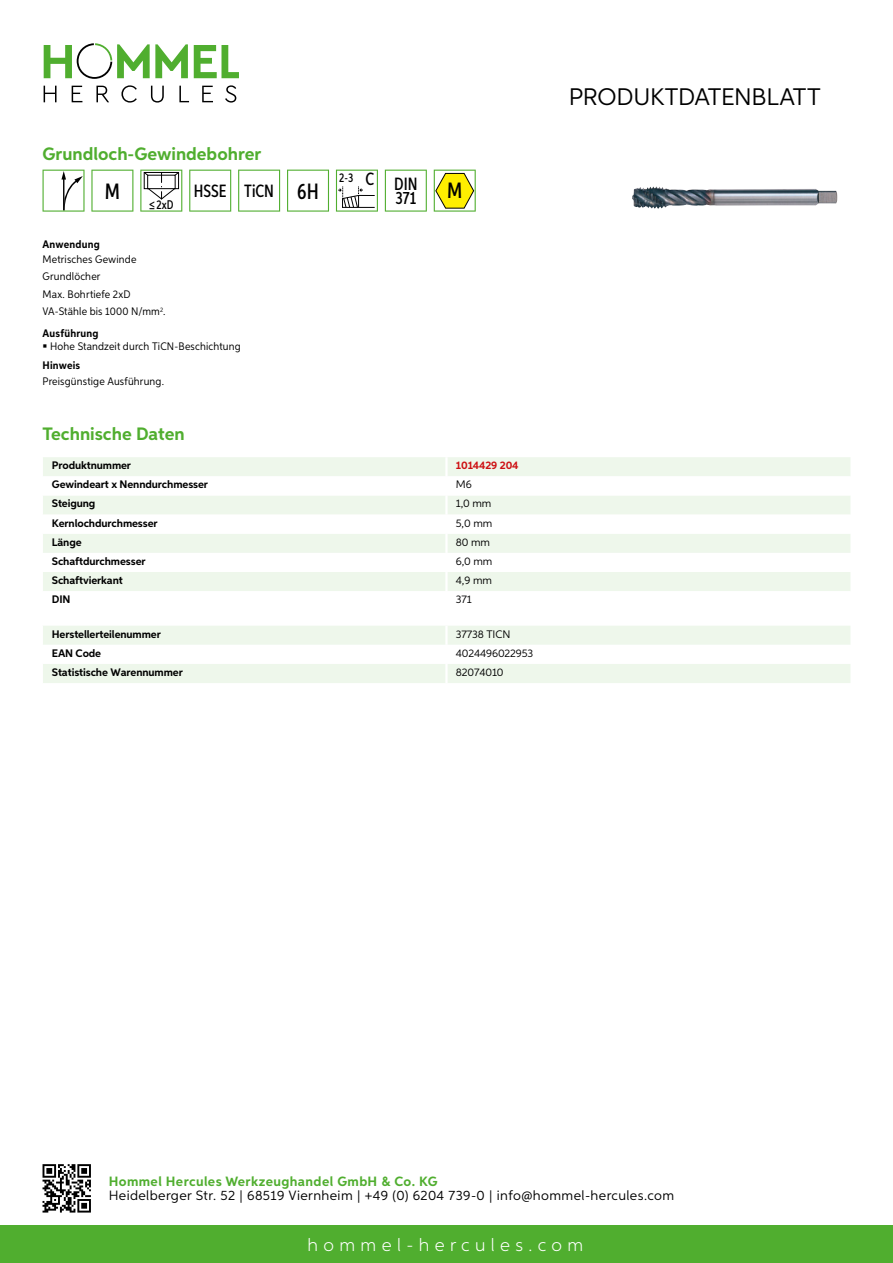
<style>
.page{position:relative;width:893px;height:1263px;background:#fff}
.page>*{position:absolute;margin:0;border:0;box-sizing:border-box;transform-origin:0 0}
.t1{font:24px "Aspira";letter-spacing:-.01em;color:#000}
.t2{font:500 22.2px "Aspira XX Nar";color:#000}
.t3{font:700 18px "Aspira";color:#50ae2f}
.t4{font:300 18px "Aspira";letter-spacing:.3em;color:#fff}
.t5{font:500 17.85px/14.9px "Aspira XX Nar";color:#000;text-align:right}
.t6{font:13.5px "Aspira";letter-spacing:.03em;color:#000}
.t7{font:700 13.5px "Aspira";letter-spacing:.03em;color:#50ae2f}
.t8{font:500 12.6px "Aspira XX Nar";color:#000}
.t9{font:700 10.95px "Aspira";letter-spacing:-.01em;color:#000}
.t10{font:10.95px/17.5px "Aspira Nar";letter-spacing:.015em;color:#000}
.t11{font:10.95px "Aspira";letter-spacing:-.01em;color:#000}
.t12{font:700 10.95px "Aspira Nar";letter-spacing:.02em;color:#000}
.t13{font:700 10.95px "Aspira";letter-spacing:-.01em;color:#cd1013}
.s1{font-size:22.2px}
</style>
<div class="page">
<div style="left:0;top:1226px;width:893px;height:37px;background:#50ae2f"></div>
<svg style="left:43px;top:1164px;width:48px;height:48px"></svg>
<svg style="left:194px;top:45px;width:45px;height:33px"></svg>
<svg style="left:44px;top:43px;width:144px;height:36px"></svg>
<svg style="left:44px;top:86px;width:13px;height:16px"></svg>
<svg style="left:72px;top:86px;width:10px;height:16px"></svg>
<svg style="left:96px;top:86px;width:13px;height:16px"></svg>
<svg style="left:121px;top:85px;width:16px;height:18px"></svg>
<svg style="left:151px;top:86px;width:13px;height:17px"></svg>
<svg style="left:179px;top:86px;width:10px;height:16px"></svg>
<svg style="left:202px;top:86px;width:11px;height:16px"></svg>
<svg style="left:225px;top:85px;width:11px;height:18px"></svg>
<div style="left:43px;top:457px;width:807px;height:19px;background:#eef7eb"></div>
<svg style="left:43px;top:496px;width:807px;height:95px;fill:#eef7eb"></svg>
<hr style="left:445px;top:457px;width:3px;height:19px;background:#fff">
<hr style="left:445px;top:495px;width:3px;height:20px;background:#fff">
<hr style="left:445px;top:515px;width:3px;height:19px;background:#fff">
<hr style="left:445px;top:534px;width:3px;height:19px;background:#fff">
<hr style="left:445px;top:553px;width:3px;height:19px;background:#fff">
<hr style="left:445px;top:572px;width:3px;height:19px;background:#fff">
<svg style="left:43px;top:626px;width:807px;height:57px"></svg>
<hr style="left:445px;top:664px;width:3px;height:19px;background:#fff">
<svg style="left:43px;top:170px;width:42px;height:42px"></svg>
<svg style="left:91px;top:170px;width:42px;height:42px"></svg>
<svg style="left:140px;top:170px;width:42px;height:42px"></svg>
<svg style="left:189px;top:170px;width:42px;height:42px"></svg>
<svg style="left:238px;top:170px;width:42px;height:42px"></svg>
<svg style="left:287px;top:170px;width:42px;height:42px"></svg>
<svg style="left:336px;top:170px;width:42px;height:42px"></svg>
<svg style="left:385px;top:170px;width:42px;height:42px"></svg>
<svg style="left:434px;top:170px;width:42px;height:42px"></svg>
<img style="left:632px;top:186px;width:206px;height:23px">
<h3 class="t3" style="left:43px;top:142px;width:220px">Grundloch-Gewindebohrer</h3>
<h2 class="t2" style="left:105px;top:178px;width:17px">M</h2>
<p class="t8" style="left:149px;top:197px;width:26px">≤2xD</p>
<h3 class="t5" style="left:194px;top:183px;width:126px">HSSE TiCN <span class="s1">6H</span></h3>
<h3 class="t5" style="left:339px;top:176px;width:80px"><sup>2-3</sup> C DIN<br>371</h3>
<h2 class="t2" style="left:447px;top:177px;width:17px">M</h2>
<p class="t12" style="left:43px;top:237px;width:59px">Anwendung</p>
<p class="t10" style="left:43px;top:250px;width:125px">Metrisches Gewinde<br>Grundlöcher<br>Max. Bohrtiefe 2xD<br>VA-Stähle bis 1000 N/mm<sup>2</sup>.</p>
<p class="t12" style="left:43px;top:327px;width:58px">Ausführung</p>
<p class="t10" style="left:50px;top:337px;width:192px">Hohe Standzeit durch TiCN-Beschichtung</p>
<p class="t12" style="left:43px;top:359px;width:39px">Hinweis</p>
<p class="t10" style="left:43px;top:372px;width:123px">Preisgünstige Ausführung.</p>
<h3 class="t3" style="left:43px;top:423px;width:144px">Technische Daten</h3>
<p class="t9" style="left:52px;top:459px;width:81px">Produktnummer</p>
<p class="t13" style="left:456px;top:459px;width:64px">1014429 204</p>
<p class="t9" style="left:52px;top:478px;width:158px">Gewindeart x Nenndurchmesser</p>
<p class="t11" style="left:456px;top:478px;width:17px">M6</p>
<p class="t9" style="left:52px;top:497px;width:45px">Steigung</p>
<p class="t11" style="left:456px;top:497px;width:37px">1,0 mm</p>
<p class="t9" style="left:52px;top:516px;width:107px">Kernlochdurchmesser</p>
<p class="t11" style="left:456px;top:516px;width:38px">5,0 mm</p>
<p class="t9" style="left:52px;top:535px;width:31px">Länge</p>
<p class="t11" style="left:456px;top:535px;width:36px">80 mm</p>
<p class="t9" style="left:52px;top:554px;width:95px">Schaftdurchmesser</p>
<p class="t11" style="left:456px;top:554px;width:38px">6,0 mm</p>
<p class="t9" style="left:52px;top:573px;width:72px">Schaftvierkant</p>
<p class="t11" style="left:456px;top:573px;width:38px">4,9 mm</p>
<p class="t9" style="left:52px;top:592px;width:20px">DIN</p>
<p class="t11" style="left:456px;top:593px;width:17px">371</p>
<p class="t9" style="left:52px;top:627px;width:111px">Herstellerteilenummer</p>
<p class="t11" style="left:456px;top:627px;width:54px">37738 TICN</p>
<p class="t9" style="left:52px;top:646px;width:51px">EAN Code</p>
<p class="t11" style="left:456px;top:646px;width:79px">4024496022953</p>
<p class="t9" style="left:52px;top:665px;width:132px">Statistische Warennummer</p>
<p class="t11" style="left:456px;top:665px;width:49px">82074010</p>
<h1 class="t1" style="left:569px;top:82px;width:253px">Produktdatenblatt</h1>
<p class="t7" style="left:109px;top:1172px;width:330px">Hommel Hercules Werkzeughandel GmbH &amp; Co. KG</p>
<p class="t6" style="left:109px;top:1187px;width:567px">Heidelberger Str. 52 | 68519 Viernheim | +49 (0) 6204 739-0 | info@hommel-hercules.com</p>
<h3 class="t4" style="left:307px;top:1234px;width:277px">hommel-hercules.com</h3>
</div>
